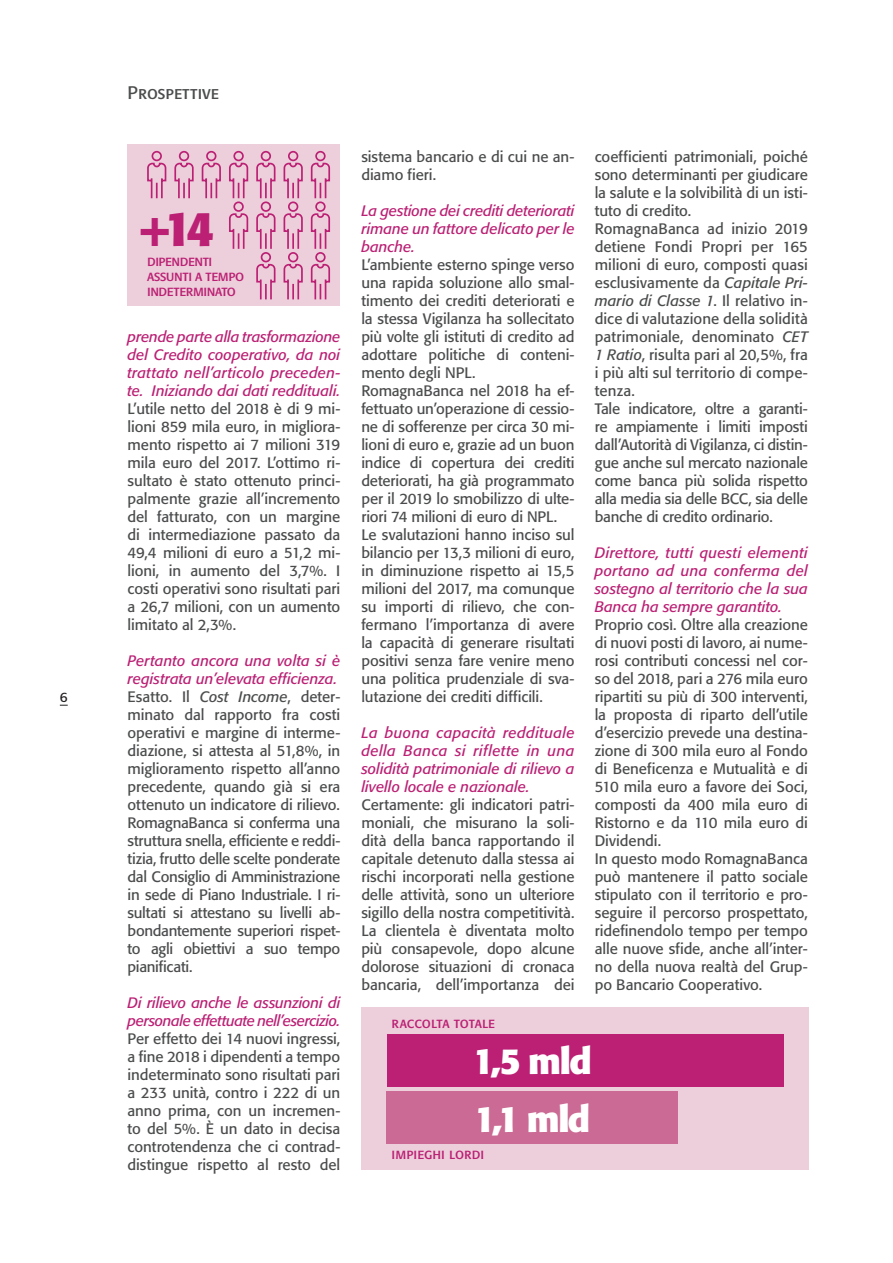
<style>
.page{position:relative;width:893px;height:1263px;background:#fff}
.page>*{position:absolute;margin:0;border:0;box-sizing:border-box;transform-origin:0 0}
.question{font:700 48px "Formata";color:#bb2074}
.question-2{font:700 36px "Formata";letter-spacing:-.045em;color:#fff}
.t1{font:18px "Formata Regular SC";color:#4b4c4d}
.testo{font:15px/18px "Formata";letter-spacing:-.005em;color:#4b4c4d;text-align:justify}
.question-3{font:italic 15px/18px "Formata";color:#bb2074;text-align:justify}
.question-4{font:italic 15px/18px "Formata";letter-spacing:-.02em;color:#bb2074}
.question-5{font:15px "Formata Regular SC";letter-spacing:-.025em;color:#bb2074}
.question-6{font:15px "Formata Regular SC";color:#bb2074}
.t2{font:13.5px "Formata";color:#231f20}
.s1{font-style:italic}
</style>
<div class="page">
<div style="left:128px;top:144px;width:212px;height:162px;background:#eccfda"></div>
<div style="left:361px;top:1007px;width:448px;height:163px;background:#eccfda"></div>
<div style="left:315px;top:151px;width:11px;height:10px;border:2px solid #bb2074;border-radius:50%"></div>
<svg style="left:310px;top:162px;width:21px;height:37px"></svg>
<div style="left:233px;top:151px;width:11px;height:10px;border:2px solid #bb2074;border-radius:50%"></div>
<svg style="left:229px;top:162px;width:20px;height:37px"></svg>
<div style="left:152px;top:151px;width:10px;height:10px;border:2px solid #bb2074;border-radius:50%"></div>
<svg style="left:147px;top:162px;width:20px;height:37px"></svg>
<div style="left:261px;top:151px;width:10px;height:10px;border:2px solid #bb2074;border-radius:50%"></div>
<svg style="left:256px;top:162px;width:20px;height:37px"></svg>
<div style="left:179px;top:151px;width:10px;height:10px;border:2px solid #bb2074;border-radius:50%"></div>
<svg style="left:174px;top:162px;width:20px;height:37px"></svg>
<div style="left:288px;top:151px;width:10px;height:10px;border:2px solid #bb2074;border-radius:50%"></div>
<svg style="left:283px;top:162px;width:20px;height:37px"></svg>
<div style="left:206px;top:151px;width:10px;height:10px;border:2px solid #bb2074;border-radius:50%"></div>
<svg style="left:201px;top:162px;width:20px;height:37px"></svg>
<div style="left:315px;top:252px;width:11px;height:10px;border:2px solid #bb2074;border-radius:50%"></div>
<svg style="left:310px;top:263px;width:21px;height:37px"></svg>
<div style="left:233px;top:201px;width:11px;height:11px;border:2px solid #bb2074;border-radius:50%"></div>
<svg style="left:229px;top:213px;width:20px;height:36px"></svg>
<div style="left:261px;top:252px;width:10px;height:10px;border:2px solid #bb2074;border-radius:50%"></div>
<svg style="left:256px;top:263px;width:20px;height:37px"></svg>
<div style="left:261px;top:201px;width:10px;height:11px;border:2px solid #bb2074;border-radius:50%"></div>
<svg style="left:256px;top:213px;width:20px;height:36px"></svg>
<div style="left:315px;top:201px;width:11px;height:11px;border:2px solid #bb2074;border-radius:50%"></div>
<div style="left:288px;top:252px;width:10px;height:10px;border:2px solid #bb2074;border-radius:50%"></div>
<svg style="left:283px;top:263px;width:20px;height:37px"></svg>
<div style="left:288px;top:201px;width:10px;height:11px;border:2px solid #bb2074;border-radius:50%"></div>
<svg style="left:283px;top:213px;width:20px;height:36px"></svg>
<svg style="left:310px;top:213px;width:21px;height:36px"></svg>
<div style="left:387px;top:1034px;width:397px;height:52px;background:#bb2074"></div>
<div style="left:387px;top:1091px;width:291px;height:52px;background:#cb6a94"></div>
<p class="t2" style="left:60px;top:689px;width:9px">6</p>
<p class="t1" style="left:128px;top:82px;width:93px">Prospettive</p>
<p class="question" style="left:139px;top:199px;width:77px">+14</p>
<p class="question-5" style="left:147px;top:252px;width:67px">dipendenti</p>
<p class="question-5" style="left:147px;top:267px;width:99px">assunti a tempo</p>
<p class="question-5" style="left:147px;top:282px;width:90px">indeterminato</p>
<p class="question-3" style="left:128px;top:328px;width:214px">prende parte alla trasformazione del Credito cooperativo, da noi trattato nell’articolo preceden&shy;te. Iniziando dai dati reddituali.</p>
<p class="testo" style="left:128px;top:400px;width:214px">L’utile netto del 2018 è di 9 mi&shy;lioni 859 mila euro, in migliora&shy;mento rispetto ai 7 milioni 319 mila euro del 2017. L’ottimo ri&shy;sultato è stato ottenuto princi&shy;palmente grazie all’incremento del fatturato, con un margine di intermediazione passato da 49,4 milioni di euro a 51,2 mi&shy;lioni, in aumento del 3,7%. I costi operativi sono risultati pari a 26,7 milioni, con un aumento limitato al 2,3%.</p>
<p class="question-3" style="left:128px;top:652px;width:214px">Pertanto ancora una volta si è registrata un’elevata efficienza.</p>
<p class="testo" style="left:128px;top:688px;width:214px">Esatto. Il <span class="s1">Cost Income</span>, deter&shy;minato dal rapporto fra costi operativi e margine di interme&shy;diazione, si attesta al 51,8%, in miglioramento rispetto all’anno precedente, quando già si era ottenuto un indicatore di rilievo.</p>
<p class="testo" style="left:128px;top:814px;width:214px">RomagnaBanca si conferma una struttura snella, efficiente e reddi&shy;tizia, frutto delle scelte ponderate dal Consiglio di Amministrazione in sede di Piano Industriale. I ri&shy;sultati si attestano su livelli ab&shy;bondantemente superiori rispet&shy;to agli obiettivi a suo tempo pianificati.</p>
<p class="question-4" style="left:128px;top:994px;width:214px">Di rilievo anche le assunzioni di personale effettuate nell’esercizio.</p>
<p class="testo" style="left:128px;top:1030px;width:214px">Per effetto dei 14 nuovi ingressi, a fine 2018 i dipendenti a tempo indeterminato sono risultati pari a 233 unità, contro i 222 di un anno prima, con un incremen&shy;to del 5%. È un dato in decisa controtendenza che ci contrad&shy;distingue rispetto al resto del</p>
<p class="testo" style="left:361px;top:148px;width:215px">sistema bancario e di cui ne an&shy;diamo fieri.</p>
<p class="question-3" style="left:361px;top:202px;width:215px">La gestione dei crediti deteriorati rimane un fattore delicato per le banche.</p>
<p class="testo" style="left:361px;top:256px;width:215px">L’ambiente esterno spinge verso una rapida soluzione allo smal&shy;timento dei crediti deteriorati e la stessa Vigilanza ha sollecitato più volte gli istituti di credito ad adottare politiche di conteni&shy;mento degli NPL.</p>
<p class="testo" style="left:361px;top:382px;width:215px">RomagnaBanca nel 2018 ha ef&shy;fettuato un’operazione di cessio&shy;ne di sofferenze per circa 30 mi&shy;lioni di euro e, grazie ad un buon indice di copertura dei crediti deteriorati, ha già programmato per il 2019 lo smobilizzo di ulte&shy;riori 74 milioni di euro di NPL.</p>
<p class="testo" style="left:361px;top:526px;width:215px">Le svalutazioni hanno inciso sul bilancio per 13,3 milioni di euro, in diminuzione rispetto ai 15,5 milioni del 2017, ma comunque su importi di rilievo, che con&shy;fermano l’importanza di avere la capacità di generare risultati positivi senza fare venire meno una politica prudenziale di sva&shy;lutazione dei crediti difficili.</p>
<p class="question-3" style="left:361px;top:724px;width:215px">La buona capacità reddituale della Banca si riflette in una solidità patrimoniale di rilievo a livello locale e nazionale.</p>
<p class="testo" style="left:361px;top:796px;width:215px">Certamente: gli indicatori patri&shy;moniali, che misurano la soli&shy;dità della banca rapportando il capitale detenuto dalla stessa ai rischi incorporati nella gestione delle attività, sono un ulteriore sigillo della nostra competitività.</p>
<p class="testo" style="left:361px;top:922px;width:215px">La clientela è diventata molto più consapevole, dopo alcune dolorose situazioni di cronaca bancaria, dell’importanza dei</p>
<p class="question-6" style="left:392px;top:1014px;width:105px">raccolta totale</p>
<p class="testo" style="left:595px;top:148px;width:215px">coefficienti patrimoniali, poiché sono determinanti per giudicare la salute e la solvibilità di un isti&shy;tuto di credito.</p>
<p class="testo" style="left:595px;top:220px;width:215px">RomagnaBanca ad inizio 2019 detiene Fondi Propri per 165 milioni di euro, composti quasi esclusivamente da <span class="s1">Capitale Pri&shy;mario di Classe 1</span>. Il relativo in&shy;dice di valutazione della solidità patrimoniale, denominato <span class="s1">CET 1 Ratio</span>, risulta pari al 20,5%, fra i più alti sul territorio di compe&shy;tenza.</p>
<p class="testo" style="left:595px;top:400px;width:215px">Tale indicatore, oltre a garanti&shy;re ampiamente i limiti imposti dall’Autorità di Vigilanza, ci distin&shy;gue anche sul mercato nazionale come banca più solida rispetto alla media sia delle BCC, sia delle banche di credito ordinario.</p>
<p class="question-3" style="left:595px;top:544px;width:215px">Direttore, tutti questi elementi portano ad una conferma del sostegno al territorio che la sua Banca ha sempre garantito.</p>
<p class="testo" style="left:595px;top:616px;width:215px">Proprio così. Oltre alla creazione di nuovi posti di lavoro, ai nume&shy;rosi contributi concessi nel cor&shy;so del 2018, pari a 276 mila euro ripartiti su più di 300 interventi, la proposta di riparto dell’utile d’esercizio prevede una destina&shy;zione di 300 mila euro al Fondo di Beneficenza e Mutualità e di 510 mila euro a favore dei Soci, composti da 400 mila euro di Ristorno e da 110 mila euro di Dividendi.</p>
<p class="testo" style="left:595px;top:850px;width:215px">In questo modo RomagnaBanca può mantenere il patto sociale stipulato con il territorio e pro&shy;seguire il percorso prospettato, ridefinendolo tempo per tempo alle nuove sfide, anche all’inter&shy;no della nuova realtà del Grup&shy;po Bancario Cooperativo.</p>
<p class="question-2" style="left:473px;top:1039px;width:120px">1,5 mld</p>
<p class="question-2" style="left:474px;top:1097px;width:117px">1,1 mld</p>
<p class="question-6" style="left:392px;top:1145px;width:94px">impieghi lordi</p>
</div>
